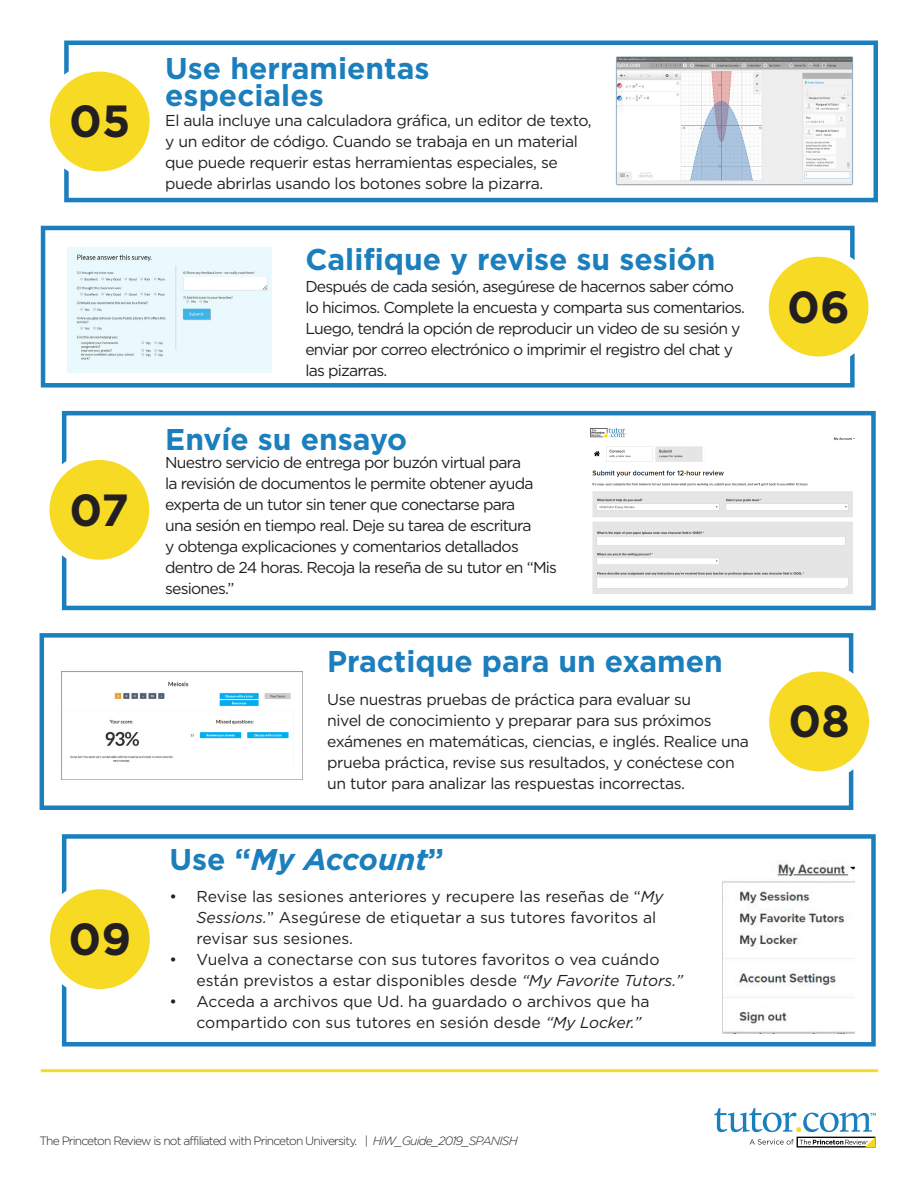
<style>
.page{position:relative;width:918px;height:1188px;background:#fff}
.page>*{position:absolute;margin:0;border:0;box-sizing:border-box;transform-origin:0 0}
.t1{font:700 45px "Gotham";color:#231f20}
.t2{font:700 30px/27px "Gotham";color:#1b7ebd}
.t3{font:italic 700 30px "Gotham";color:#1b7ebd}
.t4{font:15.75px/21px "Gotham";letter-spacing:-.05em;color:#231f20}
.t5{font:15.75px/21px "Gotham";letter-spacing:-.025em;color:#231f20}
.t6{font:15.75px/21px "Gotham";color:#231f20}
.t7{font:300 12px "Gotham";letter-spacing:-.07em;color:#231f20}
.s1{font-style:normal}
.s2{font-style:italic}
</style>
<div class="page">
<div style="left:64px;top:40px;width:814px;height:162px;border:4px solid #1b7ebd"></div>
<div style="left:45px;top:67px;width:109px;height:109px;background:#f6da24;border-radius:50%"></div>
<div style="left:41px;top:63px;width:118px;height:117px;border:9px solid #fff;border-radius:50%"></div>
<hr style="left:41px;top:1069px;width:837px;height:3px;background:#f6da24">
<svg style="left:714px;top:1108px;width:162px;height:40px"></svg>
<img style="left:616px;top:56px;width:237px;height:130px">
<div style="left:41px;top:226px;width:814px;height:162px;border:4px solid #1b7ebd"></div>
<div style="left:764px;top:252px;width:109px;height:109px;background:#f6da24;border-radius:50%"></div>
<div style="left:760px;top:248px;width:117px;height:118px;border:9px solid #fff;border-radius:50%"></div>
<img style="left:67px;top:248px;width:204px;height:124px">
<div style="left:62px;top:411px;width:814px;height:199px;border:4px solid #1b7ebd"></div>
<div style="left:45px;top:455px;width:109px;height:109px;background:#f6da24;border-radius:50%"></div>
<div style="left:41px;top:451px;width:117px;height:118px;border:9px solid #fff;border-radius:50%"></div>
<img style="left:590px;top:428px;width:265px;height:166px">
<div style="left:40px;top:633px;width:813px;height:177px;border:4px solid #1b7ebd"></div>
<div style="left:765px;top:667px;width:109px;height:109px;background:#f6da24;border-radius:50%"></div>
<div style="left:760px;top:663px;width:118px;height:117px;border:9px solid #fff;border-radius:50%"></div>
<img style="left:62px;top:672px;width:229px;height:90px">
<div style="left:62px;top:834px;width:814px;height:213px;border:4px solid #1b7ebd"></div>
<div style="left:46px;top:885px;width:108px;height:109px;background:#f6da24;border-radius:50%"></div>
<div style="left:41px;top:880px;width:118px;height:118px;border:9px solid #fff;border-radius:50%"></div>
<img style="left:722px;top:861px;width:133px;height:172px">
<div style="left:705px;top:441px;width:148px;height:27px;background:#fff"></div>
<p class="t1" style="left:69px;top:92px;width:63px">05</p>
<p class="t1" style="left:70px;top:480px;width:61px">07</p>
<p class="t1" style="left:69px;top:909px;width:64px">09</p>
<p class="t2" style="left:165px;top:55px;width:266px">Use herramientas especiales</p>
<p class="t5" style="left:165px;top:110px;width:428px">El aula incluye una calculadora gráfica, un editor de texto, y un editor de código. Cuando se trabaja en un material que puede requerir estas herramientas especiales, se puede abrirlas usando los botones sobre la pizarra.</p>
<p class="t2" style="left:305px;top:245px;width:412px">Califique y revise su sesión</p>
<p class="t4" style="left:305px;top:275px;width:441px">Después de cada sesión, asegúrese de hacernos saber cómo lo hicimos. Complete la encuesta y comparta sus comentarios.<br>Luego, tendrá la opción de reproducir un video de su sesión y enviar por correo electrónico o imprimir el registro del chat y las pizarras.</p>
<p class="t2" style="left:165px;top:426px;width:243px">Envíe su ensayo</p>
<p class="t4" style="left:165px;top:451px;width:393px">Nuestro servicio de entrega por buzón virtual para<br>la revisión de documentos le permite obtener ayuda experta de un tutor sin tener que conectarse para<br>una sesión en tiempo real. Deje su tarea de escritura<br>y obtenga explicaciones y comentarios detallados dentro de 24 horas. Recoja la reseña de su tutor en “Mis sesiones.”</p>
<p class="t2" style="left:327px;top:648px;width:397px">Practique para un examen</p>
<p class="t5" style="left:327px;top:689px;width:423px">Use nuestras pruebas de práctica para evaluar su<br>nivel de conocimiento y preparar para sus próximos exámenes en matemáticas, ciencias, e inglés. Realice una prueba práctica, revise sus resultados, y conéctese con un tutor para analizar las respuestas incorrectas.</p>
<p class="t3" style="left:170px;top:839px;width:276px"><span class="s1">Use “</span>My Account<span class="s1">”</span></p>
<p class="t6" style="left:197px;top:886px;width:469px;text-indent:-27px">• Revise las sesiones anteriores y recupere las reseñas de “<span class="s2">My<br>Sessions.</span>” Asegúrese de etiquetar a sus tutores favoritos al revisar sus sesiones.</p>
<p class="t6" style="left:197px;top:949px;width:488px;text-indent:-27px">• Vuelva a conectarse con sus tutores favoritos o vea cuándo están previstos a estar disponibles desde <span class="s2">“My Favorite Tutors.”</span></p>
<p class="t6" style="left:197px;top:991px;width:454px;text-indent:-27px">• Acceda a archivos que Ud. ha guardado o archivos que ha compartido con sus tutores en sesión desde <span class="s2">“My Locker.”</span></p>
<p class="t7" style="left:40px;top:1133px;width:480px">The Princeton Review is not affiliated with Princeton University. | <span class="s2">HiW_Guide_2019_SPANISH</span></p>
<p class="t1" style="left:787px;top:277px;width:64px">06</p>
<p class="t1" style="left:789px;top:692px;width:63px">08</p>
</div>
